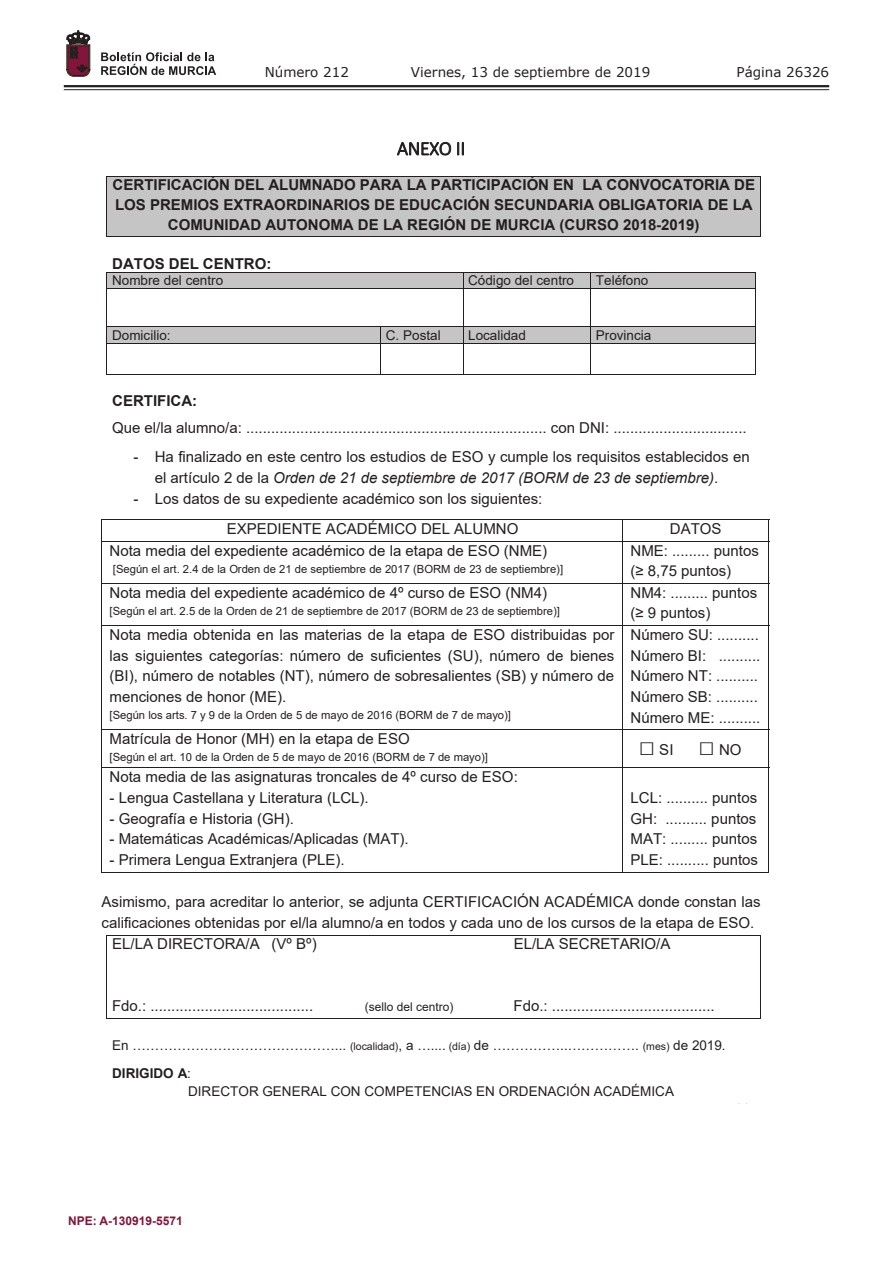
<style>
.page{position:relative;width:893px;height:1263px;background:#fff}
.page>*{position:absolute;margin:0;border:0;box-sizing:border-box;transform-origin:0 0}
.t1{font:300 19.5px "Calibri";letter-spacing:-.01em;color:#231f20}
.t2{font:15px/20.7px "Arial";color:#231f20}
.t3{font:700 15px/19.8px "Arial";color:#231f20;text-align:center}
.t4{font:13.5px/27.6px "Arial";color:#231f20}
.t5{font:13.5px "Verdana";color:#231f20}
.t6{font:700 12px "Arial";color:#83143a}
.t7{font:12px "Arial";color:#231f20}
.t8{font:11.25px "Arial";letter-spacing:.005em;color:#231f20}
.s1{font-style:italic}
.s2{font-size:27px}
.s3{font-size:10.5px}
.s4{font-weight:700}
</style>
<div class="page">
<hr style="left:64px;top:85px;width:765px;height:2px;background:#231f20">
<hr style="left:64px;top:89px;width:765px;height:1px;background:#231f20">
<svg style="left:101px;top:52px;width:115px;height:23px"></svg>
<svg style="left:67px;top:31px;width:23px;height:45px"></svg>
<svg style="left:397px;top:141px;width:54px;height:15px"></svg>
<svg style="left:457px;top:142px;width:7px;height:13px"></svg>
<div style="left:112px;top:176px;width:643px;height:20px;background:#c5c5c6"></div>
<div style="left:112px;top:196px;width:643px;height:20px;background:#c5c5c6"></div>
<div style="left:112px;top:216px;width:643px;height:20px;background:#c5c5c6"></div>
<hr style="left:107px;top:176px;width:654px;height:1px;background:#231f20">
<hr style="left:107px;top:176px;width:1px;height:61px;background:#231f20">
<hr style="left:107px;top:236px;width:653px;height:1px;background:#231f20">
<hr style="left:760px;top:176px;width:1px;height:61px;background:#231f20">
<div style="left:107px;top:273px;width:356px;height:15px;background:#c5c5c6"></div>
<div style="left:463px;top:273px;width:127px;height:15px;background:#c5c5c6"></div>
<div style="left:591px;top:273px;width:164px;height:15px;background:#c5c5c6"></div>
<hr style="left:107px;top:272px;width:484px;height:1px;background:#231f20">
<hr style="left:591px;top:272px;width:164px;height:1px;background:#231f20">
<svg style="left:463px;top:273px;width:1px;height:15px"></svg>
<svg style="left:590px;top:273px;width:1px;height:15px"></svg>
<hr style="left:107px;top:288px;width:484px;height:1px;background:#231f20">
<hr style="left:591px;top:288px;width:164px;height:1px;background:#231f20">
<svg style="left:755px;top:272px;width:1px;height:17px"></svg>
<hr style="left:107px;top:289px;width:1px;height:37px;background:#231f20">
<hr style="left:463px;top:289px;width:1px;height:37px;background:#231f20">
<hr style="left:590px;top:289px;width:1px;height:37px;background:#231f20">
<hr style="left:755px;top:289px;width:1px;height:37px;background:#231f20">
<div style="left:107px;top:327px;width:273px;height:16px;background:#c5c5c6"></div>
<div style="left:381px;top:327px;width:82px;height:16px;background:#c5c5c6"></div>
<div style="left:463px;top:327px;width:127px;height:16px;background:#c5c5c6"></div>
<div style="left:591px;top:327px;width:164px;height:16px;background:#c5c5c6"></div>
<hr style="left:107px;top:326px;width:484px;height:1px;background:#231f20">
<hr style="left:591px;top:326px;width:164px;height:1px;background:#231f20">
<svg style="left:380px;top:327px;width:1px;height:16px"></svg>
<svg style="left:463px;top:327px;width:1px;height:16px"></svg>
<svg style="left:590px;top:327px;width:1px;height:16px"></svg>
<hr style="left:107px;top:343px;width:484px;height:1px;background:#231f20">
<hr style="left:591px;top:343px;width:164px;height:1px;background:#231f20">
<svg style="left:755px;top:326px;width:1px;height:17px"></svg>
<hr style="left:107px;top:343px;width:1px;height:32px;background:#231f20">
<hr style="left:107px;top:374px;width:273px;height:1px;background:#231f20">
<hr style="left:380px;top:343px;width:1px;height:32px;background:#231f20">
<hr style="left:381px;top:374px;width:82px;height:1px;background:#231f20">
<hr style="left:463px;top:343px;width:1px;height:32px;background:#231f20">
<hr style="left:463px;top:374px;width:127px;height:1px;background:#231f20">
<hr style="left:590px;top:343px;width:1px;height:32px;background:#231f20">
<hr style="left:591px;top:374px;width:164px;height:1px;background:#231f20">
<hr style="left:755px;top:343px;width:1px;height:32px;background:#231f20">
<hr style="left:101px;top:519px;width:668px;height:1px;background:#231f20">
<svg style="left:101px;top:520px;width:1px;height:21px"></svg>
<svg style="left:622px;top:520px;width:1px;height:21px"></svg>
<svg style="left:768px;top:520px;width:1px;height:21px"></svg>
<hr style="left:101px;top:541px;width:668px;height:1px;background:#231f20">
<hr style="left:101px;top:542px;width:1px;height:41px;background:#231f20">
<hr style="left:622px;top:542px;width:1px;height:41px;background:#231f20">
<hr style="left:768px;top:542px;width:1px;height:41px;background:#231f20">
<hr style="left:101px;top:583px;width:668px;height:1px;background:#231f20">
<hr style="left:101px;top:584px;width:1px;height:41px;background:#231f20">
<hr style="left:622px;top:584px;width:1px;height:41px;background:#231f20">
<hr style="left:768px;top:584px;width:1px;height:41px;background:#231f20">
<hr style="left:101px;top:625px;width:668px;height:1px;background:#231f20">
<hr style="left:101px;top:626px;width:1px;height:103px;background:#231f20">
<hr style="left:622px;top:626px;width:1px;height:103px;background:#231f20">
<hr style="left:768px;top:626px;width:1px;height:103px;background:#231f20">
<hr style="left:101px;top:729px;width:668px;height:1px;background:#231f20">
<hr style="left:101px;top:730px;width:1px;height:37px;background:#231f20">
<hr style="left:622px;top:730px;width:1px;height:37px;background:#231f20">
<hr style="left:768px;top:730px;width:1px;height:37px;background:#231f20">
<hr style="left:101px;top:767px;width:668px;height:1px;background:#231f20">
<hr style="left:101px;top:768px;width:1px;height:104px;background:#231f20">
<hr style="left:101px;top:872px;width:521px;height:1px;background:#231f20">
<hr style="left:622px;top:768px;width:1px;height:104px;background:#231f20">
<hr style="left:623px;top:872px;width:145px;height:1px;background:#231f20">
<hr style="left:768px;top:768px;width:1px;height:104px;background:#231f20">
<hr style="left:107px;top:935px;width:654px;height:1px;background:#231f20">
<hr style="left:107px;top:935px;width:1px;height:84px;background:#231f20">
<hr style="left:107px;top:1018px;width:653px;height:1px;background:#231f20">
<hr style="left:760px;top:935px;width:1px;height:84px;background:#231f20">
<p class="t5" style="left:265px;top:62px;width:86px">Número 212</p>
<p class="t5" style="left:411px;top:62px;width:241px">Viernes, 13 de septiembre de 2019</p>
<p class="t5" style="left:736px;top:62px;width:94px">Página 26326</p>
<h1 class="t1" style="left:397px;top:136px;width:70px">ANEXO II</h1>
<p class="t3" style="left:113px;top:175px;width:644px">CERTIFICACIÓN DEL ALUMNADO PARA LA PARTICIPACIÓN EN LA CONVOCATORIA DE<br>LOS PREMIOS EXTRAORDINARIOS DE EDUCACIÓN SECUNDARIA OBLIGATORIA DE LA<br>COMUNIDAD AUTONOMA DE LA REGIÓN DE MURCIA (CURSO 2018-2019)</p>
<p class="t3" style="left:112px;top:254px;width:161px">DATOS DEL CENTRO:</p>
<p class="t4" style="left:112px;top:267px;width:112px">Nombre del centro</p>
<p class="t4" style="left:468px;top:267px;width:107px">Código del centro</p>
<p class="t4" style="left:596px;top:267px;width:54px">Teléfono</p>
<p class="t4" style="left:112px;top:321px;width:60px">Domicilio:</p>
<p class="t4" style="left:386px;top:321px;width:56px">C. Postal</p>
<p class="t4" style="left:468px;top:321px;width:59px">Localidad</p>
<p class="t4" style="left:596px;top:321px;width:57px">Provincia</p>
<p class="t3" style="left:112px;top:391px;width:87px">CERTIFICA:</p>
<p class="t2" style="left:112px;top:417px;width:636px">Que el/la alumno/a: ........................................................................ con DNI: ................................</p>
<p class="t2" style="left:155px;top:447px;width:597px;text-indent:-21px">- Ha finalizado en este centro los estudios de ESO y cumple los requisitos establecidos en el artículo 2 de la <span class="s1">Orden de 21 de septiembre de 2017 (BORM de 23 de septiembre)</span>.</p>
<p class="t2" style="left:227px;top:483px;width:317px;line-height:30.5px;text-indent:-93px">- Los datos de su expediente académico son los siguientes:<br>EXPEDIENTE ACADÉMICO DEL ALUMNO</p>
<p class="t2" style="left:670px;top:518px;width:53px">DATOS</p>
<p class="t2" style="left:110px;top:540px;width:439px">Nota media del expediente académico de la etapa de ESO (NME)</p>
<p class="t8" style="left:113px;top:561px;width:452px">[Según el art. 2.4 de la Orden de 21 de septiembre de 2017 (BORM de 23 de septiembre)]</p>
<p class="t2" style="left:630px;top:540px;width:130px">NME: ......... puntos (≥ 8,75 puntos)</p>
<p class="t2" style="left:110px;top:582px;width:439px">Nota media del expediente académico de 4º curso de ESO (NM4)</p>
<p class="t8" style="left:110px;top:603px;width:452px">[Según el art. 2.5 de la Orden de 21 de septiembre de 2017 (BORM de 23 de septiembre)]</p>
<p class="t2" style="left:630px;top:582px;width:128px">NM4: ......... puntos (≥ 9 puntos)</p>
<p class="t2" style="left:110px;top:624px;width:506px;text-align:justify">Nota media obtenida en las materias de la etapa de ESO distribuidas por las siguientes categorías: número de suficientes (SU), número de bienes (BI), número de notables (NT), número de sobresalientes (SB) y número de menciones de honor (ME).</p>
<p class="t8" style="left:110px;top:707px;width:403px">[Según los arts. 7 y 9 de la Orden de 5 de mayo de 2016 (BORM de 7 de mayo)]</p>
<p class="t2" style="left:630px;top:624px;width:131px">Número SU: ..........<br>Número BI: ..........<br>Número NT: ..........<br>Número SB: ..........<br>Número ME: ..........</p>
<p class="t2" style="left:110px;top:728px;width:302px">Matrícula de Honor (MH) en la etapa de ESO</p>
<p class="t8" style="left:110px;top:750px;width:380px">[Según el art. 10 de la Orden de 5 de mayo de 2016 (BORM de 7 de mayo)]</p>
<p class="t2" style="left:639px;top:740px;width:104px"><span class="s2">□</span> SI <span class="s2">□</span> NO</p>
<p class="t2" style="left:110px;top:766px;width:410px">Nota media de las asignaturas troncales de 4º curso de ESO:</p>
<p class="t2" style="left:110px;top:787px;width:261px">- Lengua Castellana y Literatura (LCL).</p>
<p class="t2" style="left:110px;top:808px;width:186px">- Geografía e Historia (GH).</p>
<p class="t2" style="left:110px;top:828px;width:301px">- Matemáticas Académicas/Aplicadas (MAT).</p>
<p class="t2" style="left:110px;top:849px;width:237px">- Primera Lengua Extranjera (PLE).</p>
<p class="t2" style="left:630px;top:787px;width:129px;text-align:justify">LCL: .......... puntos GH: .......... puntos MAT: ......... puntos PLE: .......... puntos</p>
<p class="t2" style="left:102px;top:891px;width:661px">Asimismo, para acreditar lo anterior, se adjunta CERTIFICACIÓN ACADÉMICA donde constan las</p>
<p class="t2" style="left:102px;top:912px;width:654px">calificaciones obtenidas por el/la alumno/a en todos y cada uno de los cursos de la etapa de ESO.</p>
<p class="t2" style="left:112px;top:933px;width:206px">EL/LA DIRECTORA/A (Vº Bº)</p>
<p class="t2" style="left:514px;top:933px;width:158px">EL/LA SECRETARIO/A</p>
<p class="t2" style="left:112px;top:996px;width:203px">Fdo.: .......................................</p>
<p class="t7" style="left:365px;top:999px;width:90px">(sello del centro)</p>
<p class="t2" style="left:514px;top:996px;width:203px">Fdo.: .......................................</p>
<p class="t4" style="left:112px;top:1031px;width:615px">En ………………………………………... <span class="s3">(localidad)</span>, a ….... <span class="s3">(día)</span> de ……………..……………. <span class="s3">(mes)</span> de 2019.<br><span class="s4">DIRIGIDO A</span>:</p>
<p class="t4" style="left:188px;top:1078px;width:487px">DIRECTOR GENERAL CON COMPETENCIAS EN ORDENACIÓN ACADÉMICA</p>
<p class="t6" style="left:68px;top:1212px;width:116px">NPE: A-130919-5571</p>
</div>
